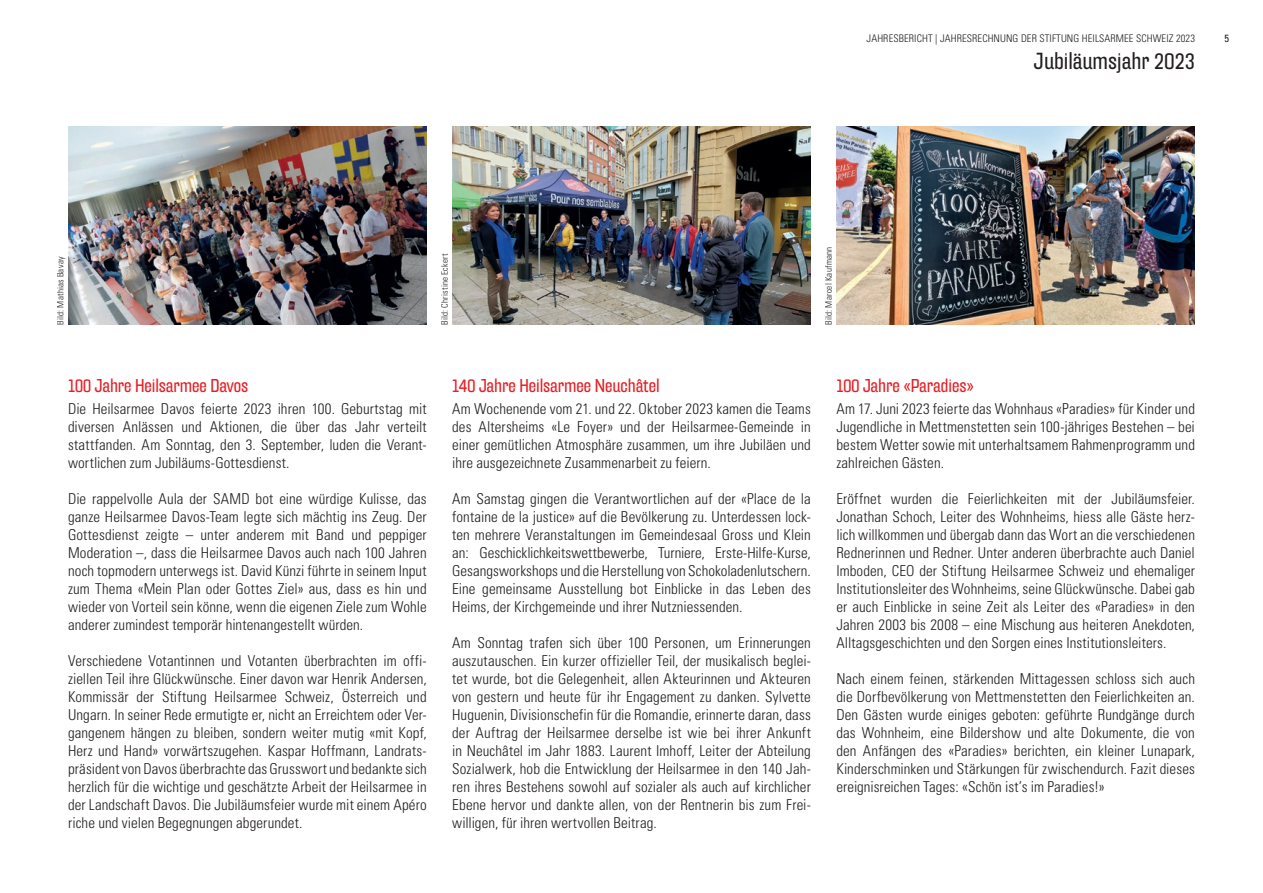
<style>
.page{position:relative;width:1263px;height:893px;background:#fff}
.page>*{position:absolute;margin:0;border:0;box-sizing:border-box;transform-origin:0 0}
.t1{font:22.5px "Hydra Pro Extd";color:#231f20}
.t2{font:18px "Hydra Pro Extd";letter-spacing:-.005em;color:#e41f25}
.t3{font:300 condensed 15px/18px "Univers LT Std";letter-spacing:.005em;color:#231f20;text-align:justify}
.t4{font:300 condensed 10.5px "Univers LT Std";letter-spacing:.01em;color:#231f20}
.t5{font:condensed 10.5px "Univers LT Std";color:#231f20}
.t6{font:300 condensed 9px "Univers LT Std";letter-spacing:.025em;color:#231f20}
</style>
<div class="page">
<img style="left:452px;top:126px;width:359px;height:198px">
<img style="left:68px;top:126px;width:359px;height:198px">
<img style="left:836px;top:126px;width:359px;height:198px">
<p class="t4" style="left:867px;top:32px;width:330px">JAHRESBERICHT | JAHRESRECHNUNG DER STIFTUNG HEILSARMEE SCHWEIZ 2023</p>
<p class="t5" style="left:1224px;top:31px;width:6px">5</p>
<p class="t6" style="left:55px;top:325px;width:69px;rotate:-90deg">Bild: Mathias Bavay</p>
<p class="t6" style="left:439px;top:325px;width:73px;rotate:-90deg">Bild: Christine Eckert</p>
<p class="t6" style="left:823px;top:325px;width:79px;rotate:-90deg">Bild: Marcel Kaufmann</p>
<h1 class="t1" style="left:1034px;top:47px;width:163px">Jubiläumsjahr 2023</h1>
<p class="t2" style="left:68px;top:375px;width:182px">100 Jahre Heilsarmee Davos</p>
<p class="t3" style="left:68px;top:400px;width:360px">Die Heilsarmee Davos feierte 2023 ihren 100. Geburtstag mit diversen Anlässen und Aktionen, die über das Jahr verteilt stattfanden. Am Sonntag, den 3. September, luden die Verant&shy;wortlichen zum Jubiläums-Gottesdienst.</p>
<p class="t3" style="left:68px;top:490px;width:360px">Die rappelvolle Aula der SAMD bot eine würdige Kulisse, das ganze Heilsarmee Davos-Team legte sich mächtig ins Zeug. Der Gottesdienst zeigte – unter anderem mit Band und peppiger Moderation –, dass die Heilsarmee Davos auch nach 100 Jahren noch topmodern unterwegs ist. David Künzi führte in seinem Input zum Thema «Mein Plan oder Gottes Ziel» aus, dass es hin und wieder von Vorteil sein könne, wenn die eigenen Ziele zum Wohle anderer zumindest temporär hintenangestellt würden.</p>
<p class="t3" style="left:68px;top:652px;width:360px">Verschiedene Votantinnen und Votanten überbrachten im offi&shy;ziellen Teil ihre Glückwünsche. Einer davon war Henrik Andersen, Kommissär der Stiftung Heilsarmee Schweiz, Österreich und Ungarn. In seiner Rede ermutigte er, nicht an Erreichtem oder Ver&shy;gangenem hängen zu bleiben, sondern weiter mutig «mit Kopf, Herz und Hand» vorwärtszugehen. Kaspar Hoffmann, Landrats&shy;präsident von Davos überbrachte das Grusswort und bedankte sich herzlich für die wichtige und geschätzte Arbeit der Heilsarmee in der Landschaft Davos. Die Jubiläumsfeier wurde mit einem Apéro riche und vielen Begegnungen abgerundet.</p>
<p class="t2" style="left:452px;top:375px;width:209px">140 Jahre Heilsarmee Neuchâtel</p>
<p class="t3" style="left:452px;top:400px;width:360px">Am Wochenende vom 21. und 22. Oktober 2023 kamen die Teams des Altersheims «Le Foyer» und der Heilsarmee-Gemeinde in einer gemütlichen Atmosphäre zusammen, um ihre Jubiläen und ihre ausgezeichnete Zusammenarbeit zu feiern.</p>
<p class="t3" style="left:452px;top:490px;width:360px">Am Samstag gingen die Verantwortlichen auf der «Place de la fontaine de la justice» auf die Bevölkerung zu. Unterdessen lock&shy;ten mehrere Veranstaltungen im Gemeindesaal Gross und Klein an: Geschicklichkeitswettbewerbe, Turniere, Erste-Hilfe- Kurse, Gesangsworkshops und die Herstellung von Schokoladenlutschern.<br>Eine gemeinsame Ausstellung bot Einblicke in das Leben des Heims, der Kirchgemeinde und ihrer Nutzniessenden.</p>
<p class="t3" style="left:452px;top:634px;width:360px">Am Sonntag trafen sich über 100 Personen, um Erinnerungen auszutauschen. Ein kurzer offizieller Teil, der musikalisch beglei&shy;tet wurde, bot die Gelegenheit, allen Akteurinnen und Akteuren von gestern und heute für ihr Engagement zu danken. Sylvette Huguenin, Divisionschefin für die Romandie, erinnerte daran, dass der Auftrag der Heilsarmee derselbe ist wie bei ihrer Ankunft in Neuchâtel im Jahr 1883. Laurent Imhoff, Leiter der Abteilung Sozialwerk, hob die Entwicklung der Heilsarmee in den 140 Jah&shy;ren ihres Bestehens sowohl auf sozialer als auch auf kirchlicher Ebene hervor und dankte allen, von der Rentnerin bis zum Frei&shy;willigen, für ihren wertvollen Beitrag.</p>
<p class="t2" style="left:836px;top:375px;width:139px">100 Jahre «Paradies»</p>
<p class="t3" style="left:836px;top:400px;width:360px">Am 17. Juni 2023 feierte das Wohnhaus «Paradies» für Kinder und Jugendliche in Mettmenstetten sein 100-jähriges Bestehen – bei bestem Wetter sowie mit unterhaltsamem Rahmenprogramm und zahlreichen Gästen.</p>
<p class="t3" style="left:836px;top:490px;width:360px">Eröffnet wurden die Feierlichkeiten mit der Jubiläumsfeier.<br>Jonathan Schoch, Leiter des Wohnheims, hiess alle Gäste herz&shy;lich willkommen und übergab dann das Wort an die verschiedenen Rednerinnen und Redner. Unter anderen überbrachte auch Daniel Imboden, CEO der Stiftung Heilsarmee Schweiz und ehemaliger Institutionsleiter des Wohnheims, seine Glückwünsche. Dabei gab er auch Einblicke in seine Zeit als Leiter des «Paradies» in den Jahren 2003 bis 2008 – eine Mischung aus heiteren Anekdoten, Alltagsgeschichten und den Sorgen eines Institutionsleiters.</p>
<p class="t3" style="left:836px;top:670px;width:360px">Nach einem feinen, stärkenden Mittagessen schloss sich auch die Dorfbevölkerung von Mettmenstetten den Feierlichkeiten an.<br>Den Gästen wurde einiges geboten: geführte Rundgänge durch das Wohnheim, eine Bildershow und alte Dokumente, die von den Anfängen des «Paradies» berichten, ein kleiner Lunapark, Kinderschminken und Stärkungen für zwischendurch. Fazit dieses ereignisreichen Tages: «Schön ist’s im Paradies!»</p>
</div>
